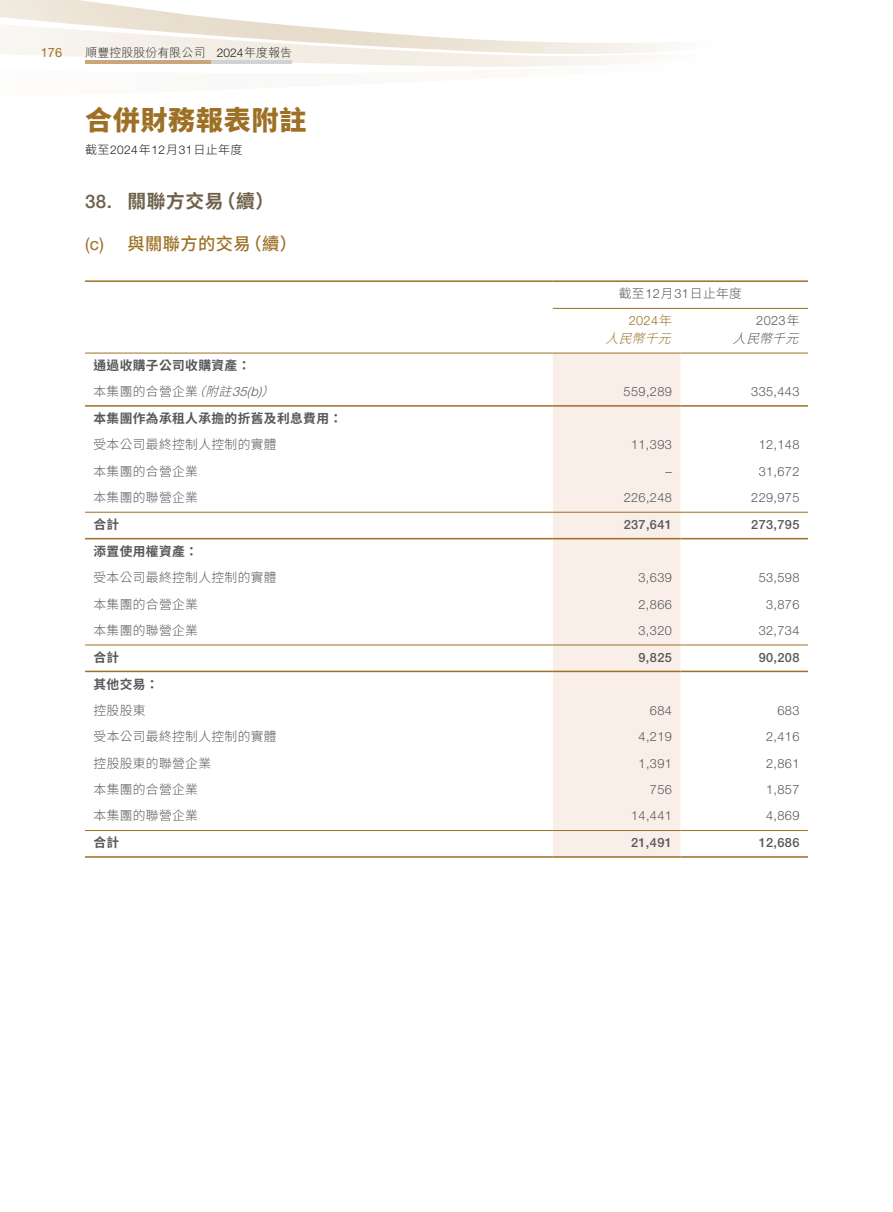
<style>
.page{position:relative;width:893px;height:1212px;background:#fff}
.page>*{position:absolute;margin:0;border:0;box-sizing:border-box;transform-origin:0 0}
.t1{font:800 27px "Source Han Sans TC";letter-spacing:.03em;color:#9d7025}
.t2{font:700 18.75px "Source Han Sans TC";letter-spacing:.03em;color:#6d6149}
.t3{font:500 17.25px "Source Han Sans TC";letter-spacing:.025em;color:#9d7025}
.t4{font:300 12.75px "Helvetica Neue LT Pro";letter-spacing:.03em;color:#57585a}
.t5{font:300 12.75px "Source Han Sans TC";letter-spacing:.03em;color:#57585a}
.t6{font:700 12.75px/26.4px "Source Han Sans TC";letter-spacing:.03em;color:#57585a}
.t7{font:500 12.75px "Helvetica Neue LT Pro";letter-spacing:.03em;color:#57585a}
.t8{font:300 12.75px "Helvetica Neue LT Pro";color:#9d7025}
.t9{font:italic 300 12.75px "Source Han Sans TC";color:#9d7025}
.t10{font:italic 300 12.75px "Source Han Sans TC";color:#57585a}
.t11{font:12.75px "Helvetica Neue LT Pro";color:#9d7025}
.t12{font:300 12px "M Hei HK";letter-spacing:.005em;color:#231f20}
.t13{font:300 12px "Source Han Sans TC";letter-spacing:.03em;color:#231f20}
.s1{font-family:"Helvetica Neue LT Pro"}
.s2{font-family:"Helvetica Neue LT Pro";font-weight:500}
.s3{font-family:"Helvetica Neue LT Pro";font-weight:400}
.s4{font-weight:300}
.s5{font-weight:300;font-style:italic}
.s6{font-family:"Helvetica Neue LT Pro";font-weight:300;font-style:italic}
.s7{font-family:"Source Han Sans TC"}
</style>
<div class="page">
<svg style="left:0;top:0;width:672px;height:67px"></svg>
<hr style="left:196px;top:60px;width:96px;height:3px;background:#d1d2d4">
<hr style="left:85px;top:60px;width:126px;height:3px;background:#caa67a">
<div style="left:553px;top:354px;width:127px;height:502px;background:#f9efe8"></div>
<hr style="left:85px;top:280px;width:468px;height:2px;background:#9d7025">
<hr style="left:553px;top:280px;width:255px;height:2px;background:#9d7025">
<hr style="left:553px;top:308px;width:255px;height:1px;background:#9d7025">
<hr style="left:85px;top:353px;width:468px;height:1px;background:#9d7025">
<hr style="left:553px;top:353px;width:127px;height:1px;background:#9d7025">
<hr style="left:680px;top:353px;width:128px;height:1px;background:#9d7025">
<hr style="left:85px;top:405px;width:468px;height:2px;background:#9d7025">
<hr style="left:553px;top:405px;width:127px;height:2px;background:#9d7025">
<hr style="left:680px;top:405px;width:128px;height:2px;background:#9d7025">
<hr style="left:85px;top:512px;width:468px;height:1px;background:#9d7025">
<hr style="left:553px;top:512px;width:127px;height:1px;background:#9d7025">
<hr style="left:680px;top:512px;width:128px;height:1px;background:#9d7025">
<hr style="left:85px;top:538px;width:468px;height:1px;background:#9d7025">
<hr style="left:553px;top:538px;width:127px;height:1px;background:#9d7025">
<hr style="left:680px;top:538px;width:128px;height:1px;background:#9d7025">
<hr style="left:85px;top:645px;width:468px;height:1px;background:#9d7025">
<hr style="left:553px;top:645px;width:127px;height:1px;background:#9d7025">
<hr style="left:680px;top:645px;width:128px;height:1px;background:#9d7025">
<hr style="left:85px;top:671px;width:468px;height:1px;background:#9d7025">
<hr style="left:553px;top:671px;width:127px;height:1px;background:#9d7025">
<hr style="left:680px;top:671px;width:128px;height:1px;background:#9d7025">
<hr style="left:85px;top:830px;width:468px;height:1px;background:#9d7025">
<hr style="left:553px;top:830px;width:127px;height:1px;background:#9d7025">
<hr style="left:680px;top:830px;width:128px;height:1px;background:#9d7025">
<hr style="left:85px;top:856px;width:468px;height:2px;background:#9d7025">
<hr style="left:553px;top:856px;width:127px;height:2px;background:#9d7025">
<hr style="left:680px;top:856px;width:128px;height:2px;background:#9d7025">
<p class="t11" style="left:41px;top:45px;width:23px">176</p>
<p class="t12" style="left:85px;top:47px;width:208px">順豐控股股份有限公司 <span class="s1">2024</span>年度報告</p>
<h1 class="t1" style="left:85px;top:105px;width:223px">合併財務報表附註</h1>
<p class="t13" style="left:85px;top:142px;width:159px">截至<span class="s1">2024</span>年<span class="s1">12</span>月<span class="s1">31</span>日止年度</p>
<h2 class="t2" style="left:85px;top:190px;width:191px"><span class="s2">38.</span> 關聯方交易（續）</h2>
<h3 class="t3" style="left:85px;top:234px;width:214px"><span class="s3">(c)</span> 與關聯方的交易（續）</h3>
<p class="t6" style="left:94px;top:352px;width:192px">通過收購子公司收購資產：<br><span class="s4">本集團的合營企業</span><span class="s5">（附註</span><span class="s6">35(b)</span><span class="s5">）</span></p>
<p class="t5" style="left:619px;top:286px;width:125px">截至<span class="s1">12</span>月<span class="s1">31</span>日止年度</p>
<p class="t8" style="left:629px;top:313px;width:45px">2024<span class="s7">年</span></p>
<p class="t4" style="left:756px;top:313px;width:45px">2023<span class="s7">年</span></p>
<p class="t9" style="left:605px;top:331px;width:76px">人民幣千元</p>
<p class="t10" style="left:733px;top:331px;width:76px">人民幣千元</p>
<p class="t4" style="left:624px;top:384px;width:50px">559,289</p>
<p class="t4" style="left:751px;top:384px;width:50px">335,443</p>
<p class="t6" style="left:94px;top:405px;width:250px">本集團作為承租人承擔的折舊及利息費用：</p>
<p class="t5" style="left:94px;top:437px;width:185px">受本公司最終控制人控制的實體</p>
<p class="t4" style="left:631px;top:437px;width:42px">11,393</p>
<p class="t4" style="left:759px;top:437px;width:42px">12,148</p>
<p class="t5" style="left:94px;top:464px;width:106px">本集團的合營企業</p>
<p class="t4" style="left:665px;top:463px;width:8px">–</p>
<p class="t4" style="left:759px;top:463px;width:42px">31,672</p>
<p class="t5" style="left:94px;top:490px;width:106px">本集團的聯營企業</p>
<p class="t4" style="left:624px;top:490px;width:50px">226,248</p>
<p class="t4" style="left:751px;top:490px;width:50px">229,975</p>
<p class="t6" style="left:94px;top:511px;width:27px">合計</p>
<p class="t7" style="left:624px;top:517px;width:50px">237,641</p>
<p class="t7" style="left:751px;top:517px;width:50px">273,795</p>
<p class="t6" style="left:94px;top:538px;width:106px">添置使用權資產：</p>
<p class="t5" style="left:94px;top:570px;width:185px">受本公司最終控制人控制的實體</p>
<p class="t4" style="left:638px;top:570px;width:35px">3,639</p>
<p class="t4" style="left:759px;top:570px;width:42px">53,598</p>
<p class="t5" style="left:94px;top:597px;width:106px">本集團的合營企業</p>
<p class="t4" style="left:638px;top:596px;width:35px">2,866</p>
<p class="t4" style="left:766px;top:596px;width:35px">3,876</p>
<p class="t5" style="left:94px;top:623px;width:106px">本集團的聯營企業</p>
<p class="t4" style="left:638px;top:622px;width:35px">3,320</p>
<p class="t4" style="left:759px;top:622px;width:42px">32,734</p>
<p class="t6" style="left:94px;top:644px;width:27px">合計</p>
<p class="t7" style="left:638px;top:649px;width:35px">9,825</p>
<p class="t7" style="left:759px;top:649px;width:42px">90,208</p>
<p class="t6" style="left:94px;top:671px;width:67px">其他交易：</p>
<p class="t5" style="left:94px;top:703px;width:54px">控股股東</p>
<p class="t4" style="left:650px;top:702px;width:23px">684</p>
<p class="t4" style="left:777px;top:702px;width:23px">683</p>
<p class="t5" style="left:94px;top:729px;width:185px">受本公司最終控制人控制的實體</p>
<p class="t4" style="left:639px;top:729px;width:35px">4,219</p>
<p class="t4" style="left:766px;top:729px;width:35px">2,416</p>
<p class="t5" style="left:94px;top:756px;width:119px">控股股東的聯營企業</p>
<p class="t4" style="left:639px;top:755px;width:35px">1,391</p>
<p class="t4" style="left:766px;top:755px;width:35px">2,861</p>
<p class="t5" style="left:94px;top:782px;width:106px">本集團的合營企業</p>
<p class="t4" style="left:650px;top:782px;width:23px">756</p>
<p class="t4" style="left:766px;top:782px;width:35px">1,857</p>
<p class="t5" style="left:94px;top:808px;width:106px">本集團的聯營企業</p>
<p class="t4" style="left:631px;top:808px;width:42px">14,441</p>
<p class="t4" style="left:766px;top:808px;width:35px">4,869</p>
<p class="t6" style="left:94px;top:830px;width:27px">合計</p>
<p class="t7" style="left:631px;top:835px;width:42px">21,491</p>
<p class="t7" style="left:759px;top:835px;width:42px">12,686</p>
</div>
